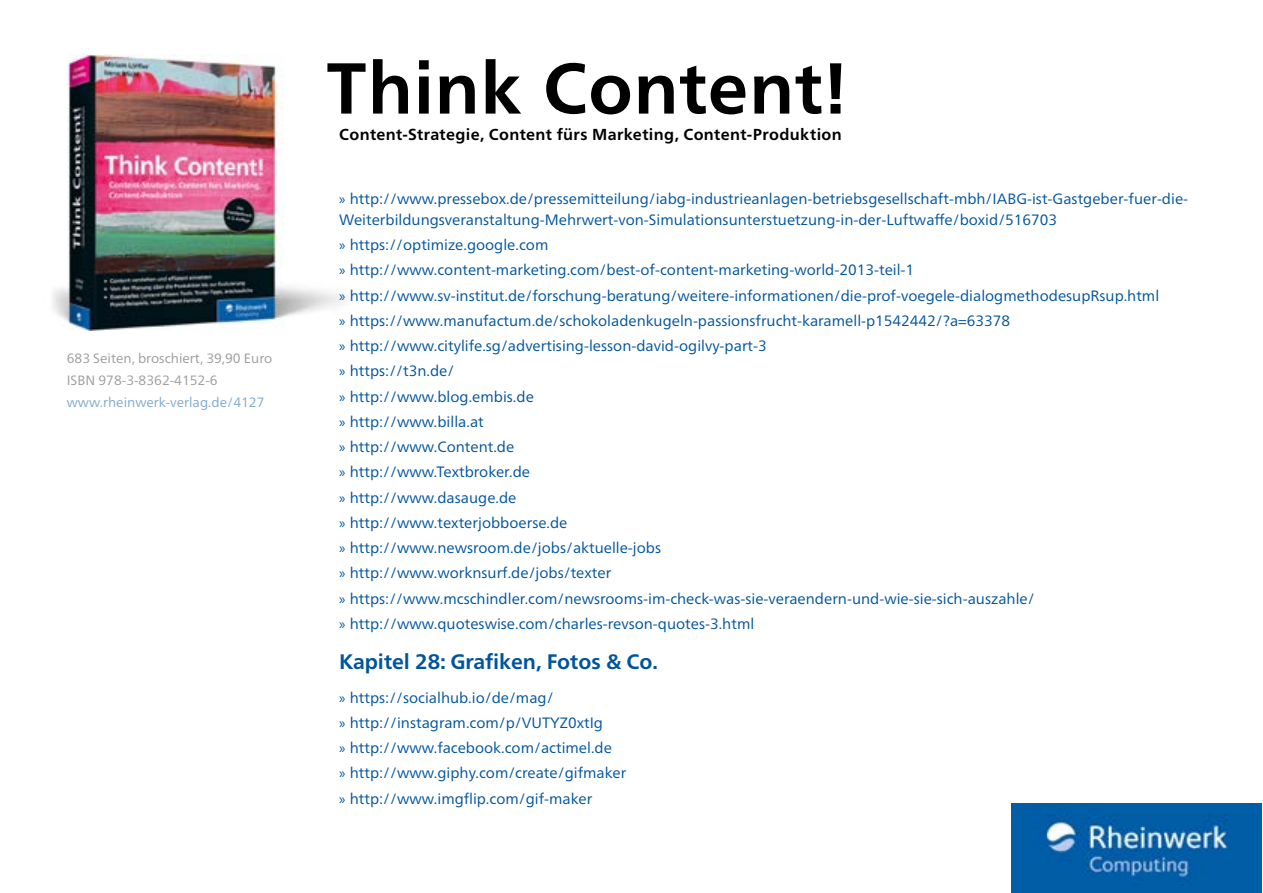
<style>
.page{position:relative;width:1263px;height:893px;background:#fff}
.page>*{position:absolute;margin:0;border:0;box-sizing:border-box;transform-origin:0 0}
.t1{font:700 72px "Frutiger Neue LT Pro";letter-spacing:.005em;color:#000}
.t2{font:700 21px "Frutiger Neue LT Pro";color:#00549d}
.t3{font:700 15.9px "Frutiger Neue LT Pro";letter-spacing:.02em;color:#000}
.t4{font:15px/25.2px "Frutiger Neue LT Pro";color:#00549d}
.t5{font:13.5px/21.8px "Frutiger Neue LT Pro";color:#9d9d9c}
.t6{font:13.5px "Frutiger Neue LT Pro";color:#80aace}
.s1{font-family:"Myriad Pro"}
</style>
<div class="page">
<img style="left:53px;top:54px;width:293px;height:277px">
<img style="left:1011px;top:804px;width:251px;height:89px">
<p class="t5" style="left:67px;top:347px;width:207px">683 Seiten, broschiert, 39,90 Euro<br>ISBN 978-3-8362-4152-6</p>
<p class="t6" style="left:67px;top:394px;width:199px">www.rheinwerk-verlag.de/4127</p>
<h1 class="t1" style="left:326px;top:46px;width:523px">Think Content!</h1>
<p class="t3" style="left:339px;top:125px;width:504px">Content-Strategie, Content fürs Marketing, Content-Produktion</p>
<p class="t4" style="left:339px;top:188px;width:850px;line-height:21px"><span class="s1">»</span> http://www.pressebox.de/pressemitteilung/iabg-industrieanlagen-betriebsgesellschaft-mbh/IABG-ist-Gastgeber-fuer-die-<br>Weiterbildungsveranstaltung-Mehrwert-von-Simulationsunterstuetzung-in-der-Luftwaffe/boxid/516703</p>
<p class="t4" style="left:339px;top:232px;width:821px"><span class="s1">»</span> https://optimize.google.com<br><span class="s1">»</span> http://www.content-marketing.com/best-of-content-marketing-world-2013-teil-1<br><span class="s1">»</span> http://www.sv-institut.de/forschung-beratung/weitere-informationen/die-prof-voegele-dialogmethodesupRsup.html <span class="s1">»</span> https://www.manufactum.de/schokoladenkugeln-passionsfrucht-karamell-p1542442/?a=63378<br><span class="s1">»</span> http://www.citylife.sg/advertising-lesson-david-ogilvy-part-3<br><span class="s1">»</span> https://t3n.de/<br><span class="s1">»</span> http://www.blog.embis.de<br><span class="s1">»</span> http://www.billa.at<br><span class="s1">»</span> http://www.Content.de<br><span class="s1">»</span> http://www.Textbroker.de<br><span class="s1">»</span> http://www.dasauge.de<br><span class="s1">»</span> http://www.texterjobboerse.de<br><span class="s1">»</span> http://www.newsroom.de/jobs/aktuelle-jobs<br><span class="s1">»</span> http://www.worknsurf.de/jobs/texter<br><span class="s1">»</span> https://www.mcschindler.com/newsrooms-im-check-was-sie-veraendern-und-wie-sie-sich-auszahle/<br><span class="s1">»</span> http://www.quoteswise.com/charles-revson-quotes-3.html</p>
<h2 class="t2" style="left:339px;top:649px;width:320px">Kapitel 28: Grafiken, Fotos &amp; Co.</h2>
<p class="t4" style="left:339px;top:685px;width:289px"><span class="s1">»</span> https://socialhub.io/de/mag/<br><span class="s1">»</span> http://instagram.com/p/VUTYZ0xtIg<br><span class="s1">»</span> http://www.facebook.com/actimel.de<br><span class="s1">»</span> http://www.giphy.com/create/gifmaker <span class="s1">»</span> http://www.imgflip.com/gif-maker</p>
</div>
